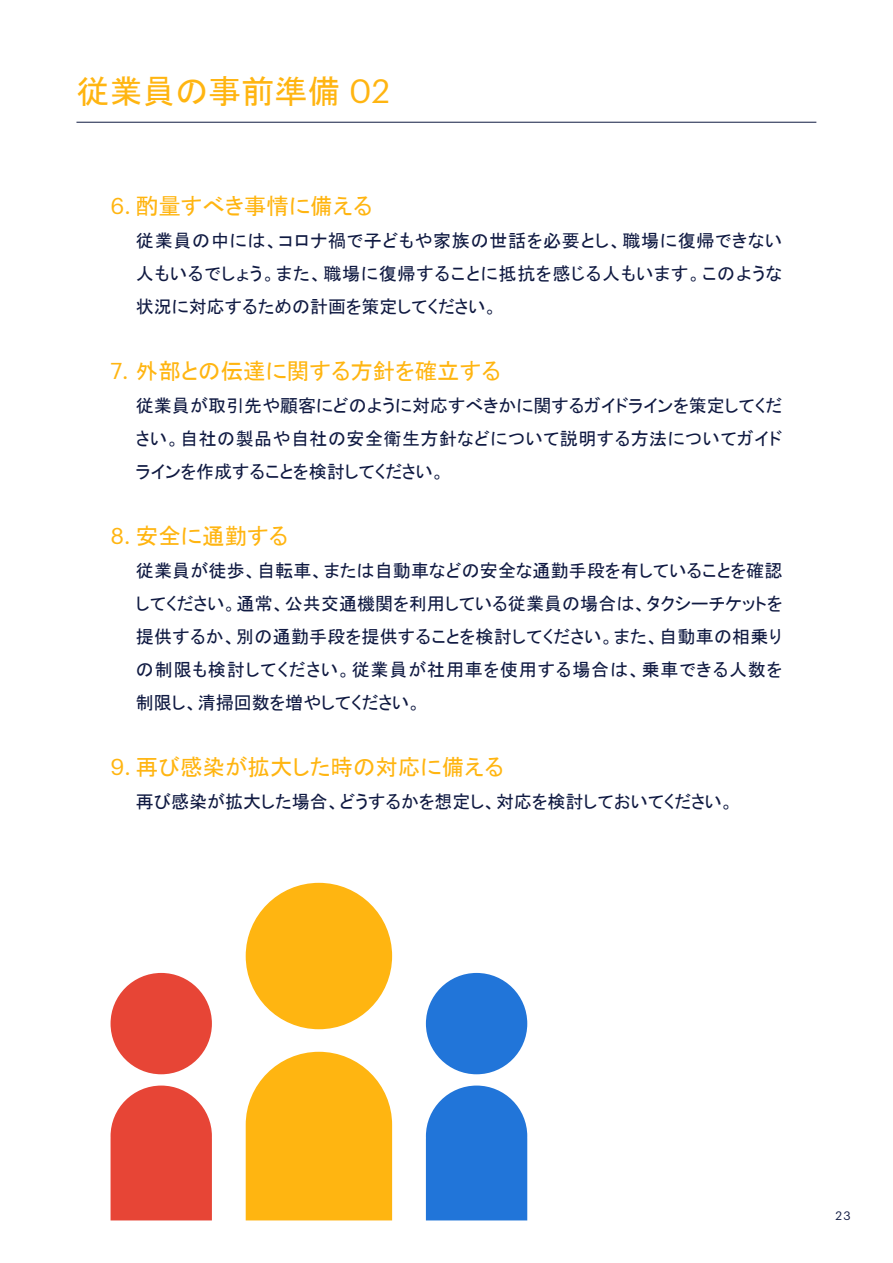
<style>
.page{position:relative;width:893px;height:1263px;background:#fff}
.page>*{position:absolute;margin:0;border:0;box-sizing:border-box;transform-origin:0 0}
.t1{font:33px "MS P Gothic";color:#ffb511}
.t2{font:22.5px "MS P Gothic";color:#ffb511}
.t3{font:18px/33px "MS P Gothic";color:#0f1941;text-align:justify}
.t4{font:12px "Graphik LCG";color:#0f1941}
.s1{font-family:"Graphik LCG"}
</style>
<div class="page">
<hr style="left:76px;top:122px;width:740px;height:1px;background:#0f1941">
<div style="left:111px;top:973px;width:101px;height:101px;background:#e74536;border-radius:50%"></div>
<svg style="left:111px;top:1085px;width:101px;height:135px"></svg>
<div style="left:426px;top:973px;width:101px;height:101px;background:#2175d9;border-radius:50%"></div>
<svg style="left:426px;top:1085px;width:101px;height:135px"></svg>
<div style="left:246px;top:883px;width:146px;height:146px;background:#ffb511;border-radius:50%"></div>
<svg style="left:246px;top:1052px;width:146px;height:168px"></svg>
<h1 class="t1" style="left:76px;top:75px;width:315px">従業員の事前準備 <span class="s1">02</span></h1>
<p class="t2" style="left:110px;top:194px;width:263px"><span class="s1">6.</span> 酌量すべき事情に備える</p>
<p class="t3" style="left:136px;top:224px;width:648px">従業員の中には、コロナ禍で子どもや家族の世話を必要とし、職場に復帰できない人もいるでしょう。また、職場に復帰することに抵抗を感じる人もいます。このような状況に対応するための計画を策定してください。</p>
<p class="t2" style="left:110px;top:359px;width:392px"><span class="s1">7.</span> 外部との伝達に関する方針を確立する</p>
<p class="t3" style="left:136px;top:389px;width:648px">従業員が取引先や顧客にどのように対応すべきかに関するガイドラインを策定してください。自社の製品や自社の安全衛生方針などについて説明する方法についてガイドラインを作成することを検討してください。</p>
<p class="t2" style="left:110px;top:524px;width:179px"><span class="s1">8.</span> 安全に通勤する</p>
<p class="t3" style="left:136px;top:554px;width:648px">従業員が徒歩、自転車、または自動車などの安全な通勤手段を有していることを確認してください。通常、公共交通機関を利用している従業員の場合は、タクシーチケットを提供するか、別の通勤手段を提供することを検討してください。また、自動車の相乗りの制限も検討してください。従業員が社用車を使用する場合は、乗車できる人数を制限し、清掃回数を増やしてください。</p>
<p class="t2" style="left:110px;top:755px;width:395px"><span class="s1">9.</span> 再び感染が拡大した時の対応に備える</p>
<p class="t3" style="left:136px;top:785px;width:599px">再び感染が拡大した場合、どうするかを想定し、対応を検討しておいてください。</p>
<p class="t4" style="left:836px;top:1207px;width:17px">23</p>
</div>
